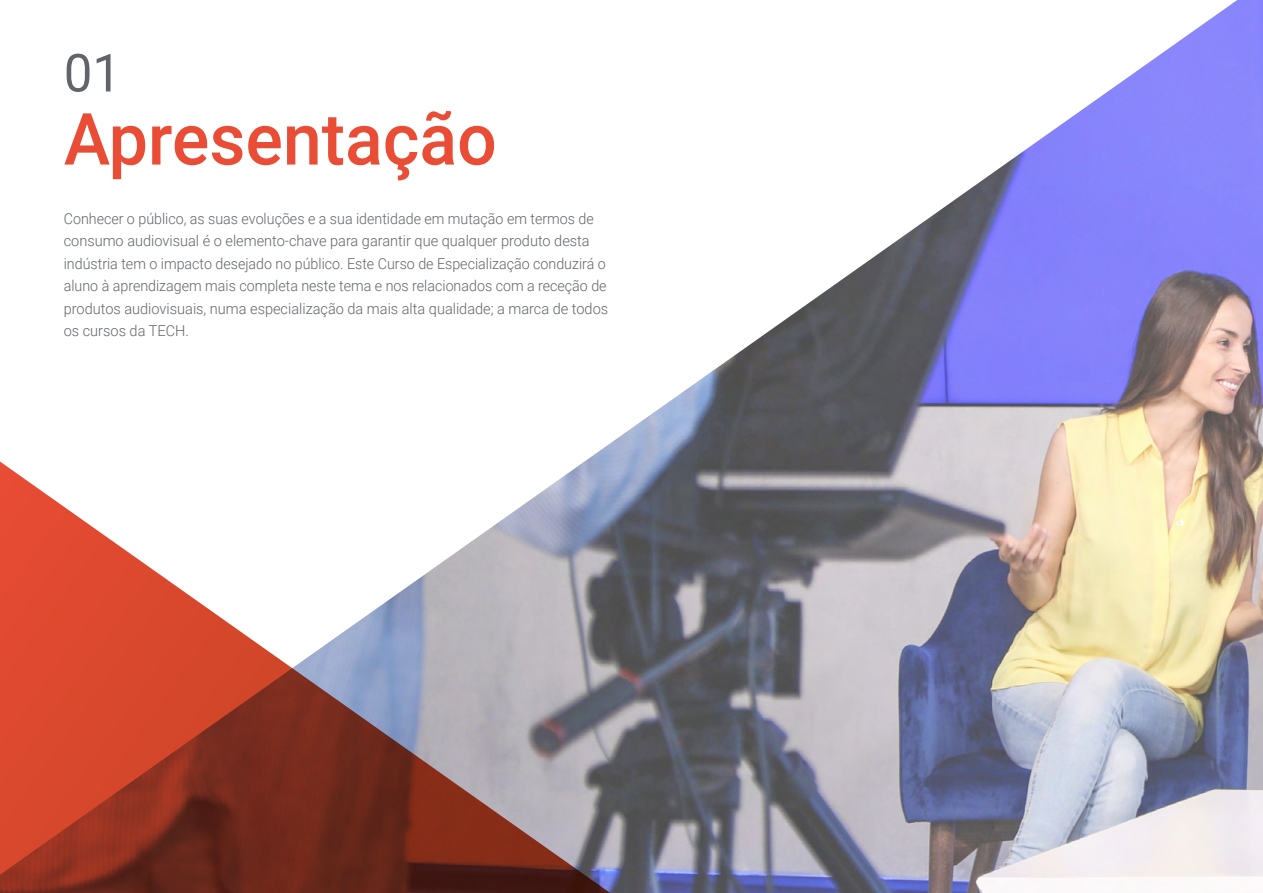
<style>
.page{position:relative;width:1263px;height:893px;background:#fff}
.page>*{position:absolute;margin:0;border:0;box-sizing:border-box;transform-origin:0 0}
.t1{font:500 72px "Roboto";color:#e94d35}
.t2{font:52.5px "Roboto";color:#61646a}
.t3{font:300 15px/22.5px "Roboto";color:#61646a;scale:.95 1}
</style>
<div class="page">
<img style="left:607px;top:0;width:656px;height:893px">
<svg style="left:0;top:446px;width:640px;height:447px"></svg>
<h2 class="t2" style="left:64px;top:36px;width:59px">01</h2>
<h1 class="t1" style="left:64px;top:89px;width:435px">Apresentação</h1>
<p class="t3" style="left:64px;top:207px;width:575px">Conhecer o público, as suas evoluções e a sua identidade em mutação em termos de consumo audiovisual é o elemento-chave para garantir que qualquer produto desta indústria tem o impacto desejado no público. Este Curso de Especialização conduzirá o aluno à aprendizagem mais completa neste tema e nos relacionados com a receção de produtos audiovisuais, numa especialização da mais alta qualidade; a marca de todos os cursos da TECH.</p>
</div>
